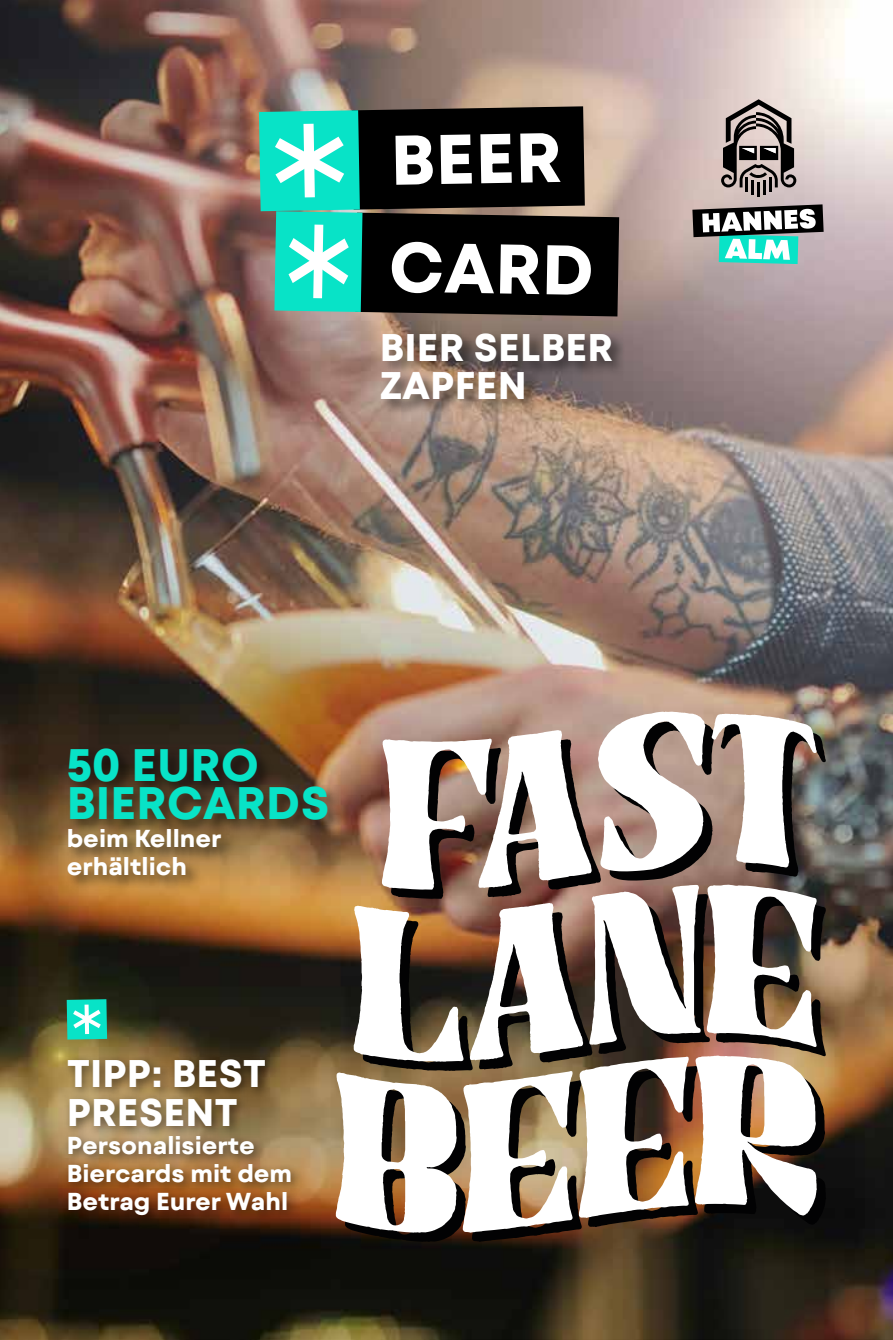
<style>
.page{position:relative;width:893px;height:1340px;background:#fff}
.page>*{position:absolute;margin:0;border:0;box-sizing:border-box;transform-origin:0 0}
.t1{font:70px "Mont Blanc Var";color:#fff}
.t2{font:45.5px/38.5px "Mont Blanc Var";color:#08e3c7}
.t3{font:38.5px/38.5px "Mont Blanc Var";color:#fff}
.t4{font:24.5px/28px "Mont Blanc Var";color:#fff}
</style>
<div class="page">
<img style="left:0;top:0;width:893px;height:1339px">
<div style="left:66px;top:746px;width:278px;height:145px;background:#000;opacity:.53"></div>
<img style="left:336px;top:711px;width:490px;height:530px">
<div style="left:62px;top:1053px;width:242px;height:175px;background:#000;opacity:.53"></div>
<div style="left:379px;top:331px;width:248px;height:85px;background:#000;opacity:.53"></div>
<svg style="left:259px;top:106px;width:360px;height:210px;background:#244a43"></svg>
<hr style="left:757px;top:182px;width:3px;height:14px;background:#000">
<hr style="left:745px;top:177px;width:3px;height:14px;background:#000">
<hr style="left:751px;top:180px;width:3px;height:14px;background:#000">
<hr style="left:769px;top:177px;width:3px;height:14px;background:#000">
<hr style="left:763px;top:180px;width:3px;height:14px;background:#000">
<svg style="left:692px;top:204px;width:132px;height:60px"></svg>
<svg style="left:721px;top:99px;width:75px;height:88px;background:#807774"></svg>
<svg style="left:67px;top:999px;width:40px;height:40px"></svg>
<h1 class="t1" style="left:390px;top:117px;width:173px;rotate:-1deg">BEER</h1>
<h1 class="t1" style="left:389px;top:224px;width:207px;rotate:1deg">CARD</h1>
<h3 class="t3" style="left:380px;top:329px;width:235px">BIER SELBER<br>ZAPFEN</h3>
<h2 class="t2" style="left:67px;top:746px;width:264px">50 EURO<br>BIERCARDS</h2>
<p class="t4" style="left:67px;top:825px;width:156px">beim Kellner erhältlich</p>
<h3 class="t3" style="left:67px;top:1055px;width:201px">TIPP: BEST<br>PRESENT</h3>
<p class="t4" style="left:67px;top:1131px;width:227px">Personalisierte<br>Biercards mit dem<br>Betrag Eurer Wahl</p>
</div>
